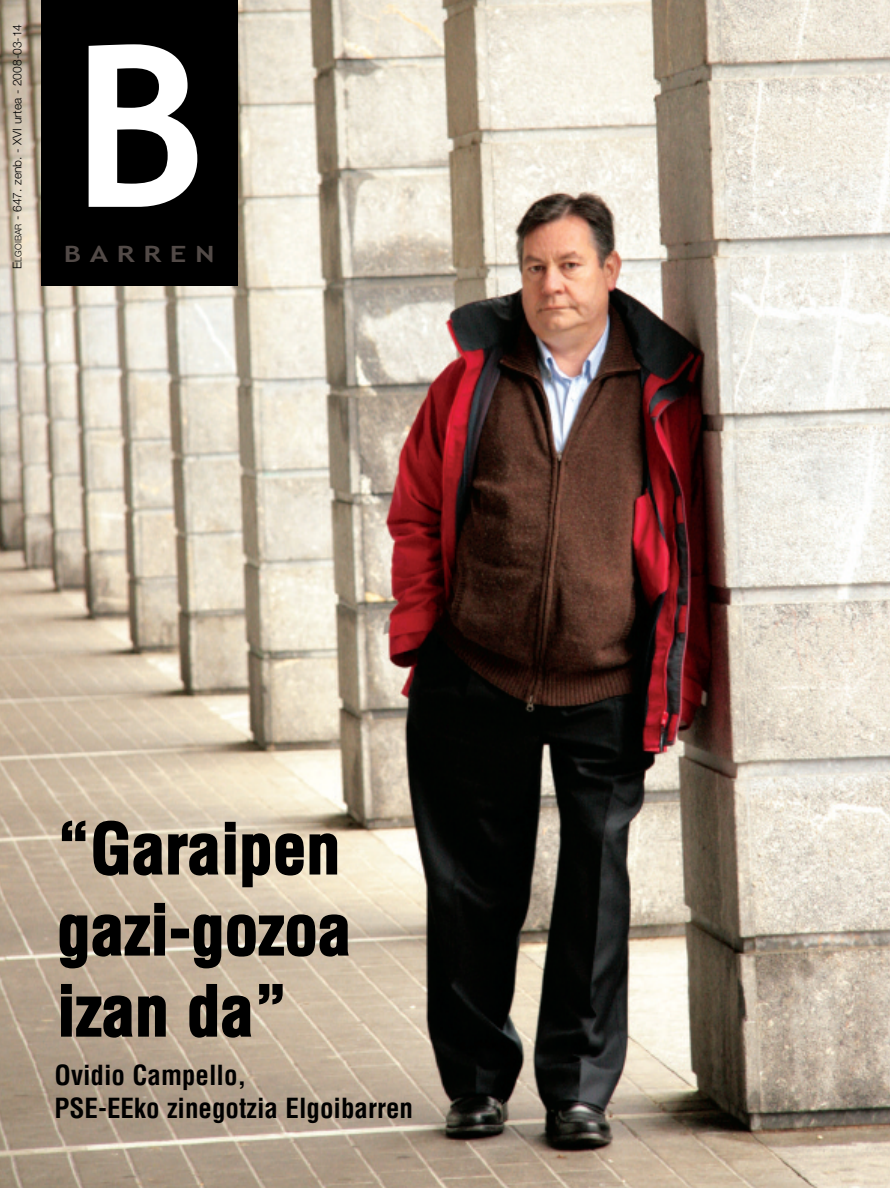
<style>
.page{position:relative;width:890px;height:1188px;background:#fff}
.page>*{position:absolute;margin:0;border:0;box-sizing:border-box;transform-origin:0 0}
.t1{font:700 225px "Trebuchet MS";color:#fff}
.t2{font:700 condensed 67.5px/81px "Helvetica";letter-spacing:-.005em;color:#000}
.t3{font:700 condensed 27px/32.4px "Helvetica";color:#000}
.t4{font:700 22.5px "Trebuchet MS";letter-spacing:.295em;color:#524a47;scale:1.3 1}
.t5{font:300 12px "Helvetica Neue";color:#000}
.t6{font:300 9px "Helvetica Neue";color:#000}
.s1{font-size:12px}
</style>
<div class="page">
<img style="left:0;top:0;width:889px;height:1187px">
<p class="t5" style="left:13px;top:220px;width:197px;rotate:-90deg">- 647. zenb. - XVI urtea - 2008-03-14</p>
<p class="t6" style="left:15px;top:268px;width:46px;rotate:-90deg"><span class="s1">E</span>LGOIBAR</p>
<h1 class="t1" style="left:72px;top:-3px;width:135px">B</h1>
<p class="t4" style="left:64px;top:241px;width:117px">BARREN</p>
<h2 class="t2" style="left:57px;top:809px;width:296px">“Garaipen gazi-gozoa izan da”</h2>
<p class="t3" style="left:55px;top:1059px;width:360px">Ovidio Campello,<br>PSE-EEko zinegotzia Elgoibarren</p>
</div>
